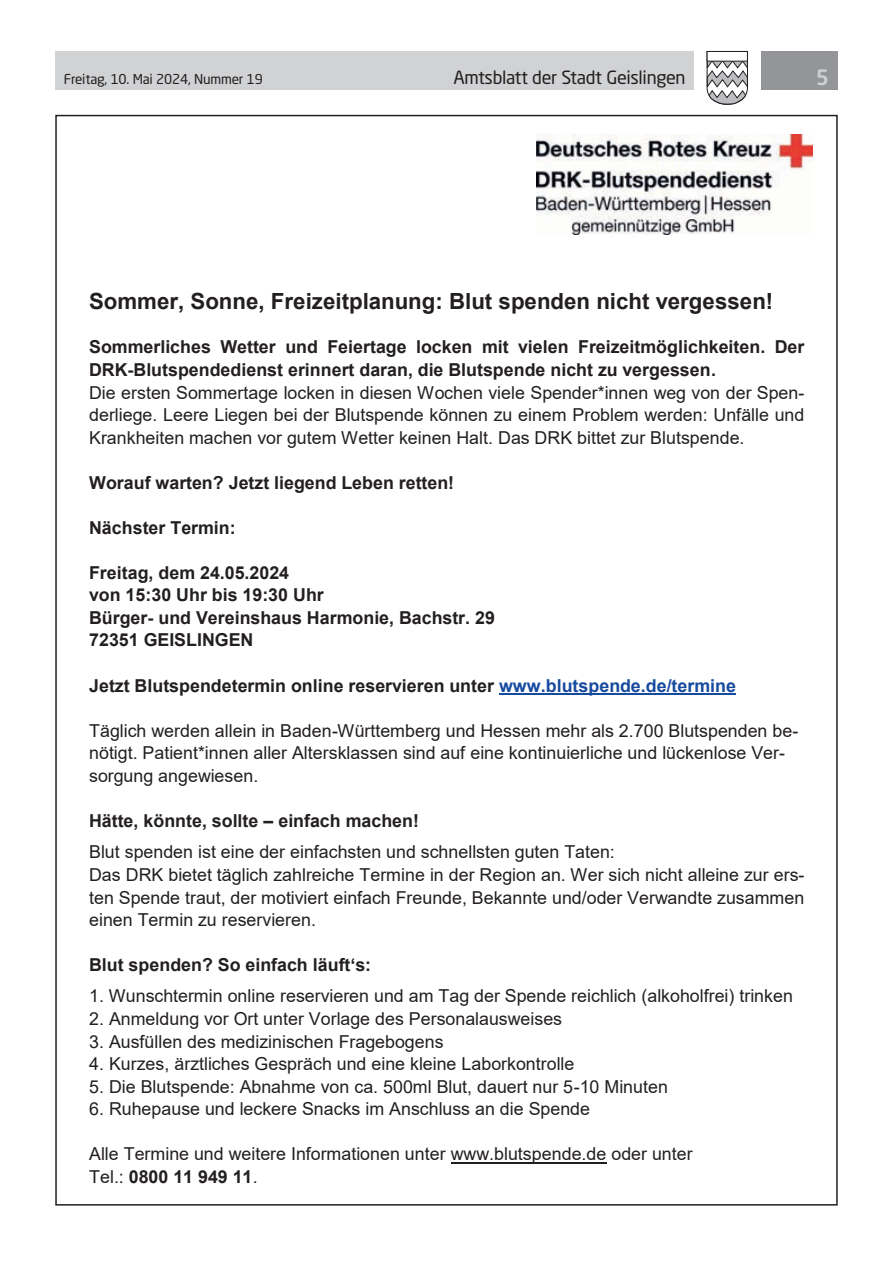
<style>
.page{position:relative;width:893px;height:1263px;background:#fff}
.page>*{position:absolute;margin:0;border:0;box-sizing:border-box;transform-origin:0 0}
.t1{font:700 22.35px "Arial";color:#231f20}
.t2{font:500 21px "Neo Sans Std";color:#d1d2d4}
.t3{font:18px "Neo Sans Std";letter-spacing:-.02em;color:#231f20}
.t4{font:17.85px/22.5px "Arial";color:#231f20}
.t5{font:700 17.85px/22.5px "Arial";color:#231f20}
.t6{font:13.5px "Neo Sans Std";letter-spacing:-.015em;color:#231f20}
.s1{color:#164a9f}
.s2{font-weight:700}
</style>
<div class="page">
<div style="left:55px;top:51px;width:639px;height:38px;background:#d1d2d4"></div>
<div style="left:761px;top:51px;width:77px;height:38px;background:#939598"></div>
<svg style="left:706px;top:51px;width:42px;height:54px"></svg>
<div style="left:707px;top:51px;width:41px;height:10px;background:#fff;border:1px solid #231f20"></div>
<hr style="left:499px;top:693px;width:237px;height:2px;background:#164a9f">
<hr style="left:451px;top:1162px;width:155px;height:1px;background:#231f20">
<img style="left:537px;top:135px;width:276px;height:99px">
<p class="t6" style="left:64px;top:71px;width:201px">Freitag, 10. Mai 2024, Nummer 19</p>
<p class="t3" style="left:453px;top:66px;width:234px">Amtsblatt der Stadt Geislingen</p>
<p class="t2" style="left:816px;top:64px;width:15px">5</p>
<p class="t1" style="left:89px;top:285px;width:686px">Sommer, Sonne, Freizeitplanung: Blut spenden nicht vergessen!</p>
<p class="t5" style="left:89px;top:336px;width:717px">Sommerliches Wetter und Feiertage locken mit vielen Freizeitmöglichkeiten. Der<br>DRK-Blutspendedienst erinnert daran, die Blutspende nicht zu vergessen.</p>
<p class="t4" style="left:89px;top:381px;width:717px;text-align:justify">Die ersten Sommertage locken in diesen Wochen viele Spender*innen weg von der Spen&shy;derliege. Leere Liegen bei der Blutspende können zu einem Problem werden: Unfälle und Krankheiten machen vor gutem Wetter keinen Halt. Das DRK bittet zur Blutspende.</p>
<p class="t5" style="left:89px;top:471px;width:367px">Worauf warten? Jetzt liegend Leben retten!</p>
<p class="t5" style="left:89px;top:516px;width:148px">Nächster Termin:</p>
<p class="t5" style="left:89px;top:562px;width:407px">Freitag, dem 24.05.2024<br>von 15:30 Uhr bis 19:30 Uhr<br>Bürger- und Vereinshaus Harmonie, Bachstr. 29<br>72351 GEISLINGEN</p>
<p class="t5" style="left:89px;top:674px;width:648px">Jetzt Blutspendetermin online reservieren unter <span class="s1">www.blutspende.de/termine</span></p>
<p class="t4" style="left:89px;top:719px;width:711px">Täglich werden allein in Baden-Württemberg und Hessen mehr als 2.700 Blutspenden be&shy;nötigt. Patient*innen aller Altersklassen sind auf eine kontinuierliche und lückenlose Ver&shy;sorgung angewiesen.</p>
<p class="t5" style="left:89px;top:809px;width:331px">Hätte, könnte, sollte – einfach machen!</p>
<p class="t4" style="left:89px;top:841px;width:717px">Blut spenden ist eine der einfachsten und schnellsten guten Taten:<br>Das DRK bietet täglich zahlreiche Termine in der Region an. Wer sich nicht alleine zur ers&shy;ten Spende traut, der motiviert einfach Freunde, Bekannte und/oder Verwandte zusammen einen Termin zu reservieren.</p>
<p class="t5" style="left:89px;top:954px;width:284px">Blut spenden? So einfach läuft‘s:</p>
<p class="t4" style="left:89px;top:985px;width:705px">1. Wunschtermin online reservieren und am Tag der Spende reichlich (alkoholfrei) trinken</p>
<p class="t4" style="left:89px;top:1007px;width:475px">2. Anmeldung vor Ort unter Vorlage des Personalausweises</p>
<p class="t4" style="left:89px;top:1030px;width:356px">3. Ausfüllen des medizinischen Fragebogens</p>
<p class="t4" style="left:89px;top:1052px;width:487px">4. Kurzes, ärztliches Gespräch und eine kleine Laborkontrolle</p>
<p class="t4" style="left:89px;top:1075px;width:580px">5. Die Blutspende: Abnahme von ca. 500ml Blut, dauert nur 5-10 Minuten</p>
<p class="t4" style="left:89px;top:1098px;width:502px">6. Ruhepause und leckere Snacks im Anschluss an die Spende</p>
<p class="t4" style="left:89px;top:1143px;width:605px">Alle Termine und weitere Informationen unter www.blutspende.de oder unter<br>Tel.: <span class="s2">0800 11 949 11</span>.</p>
</div>
